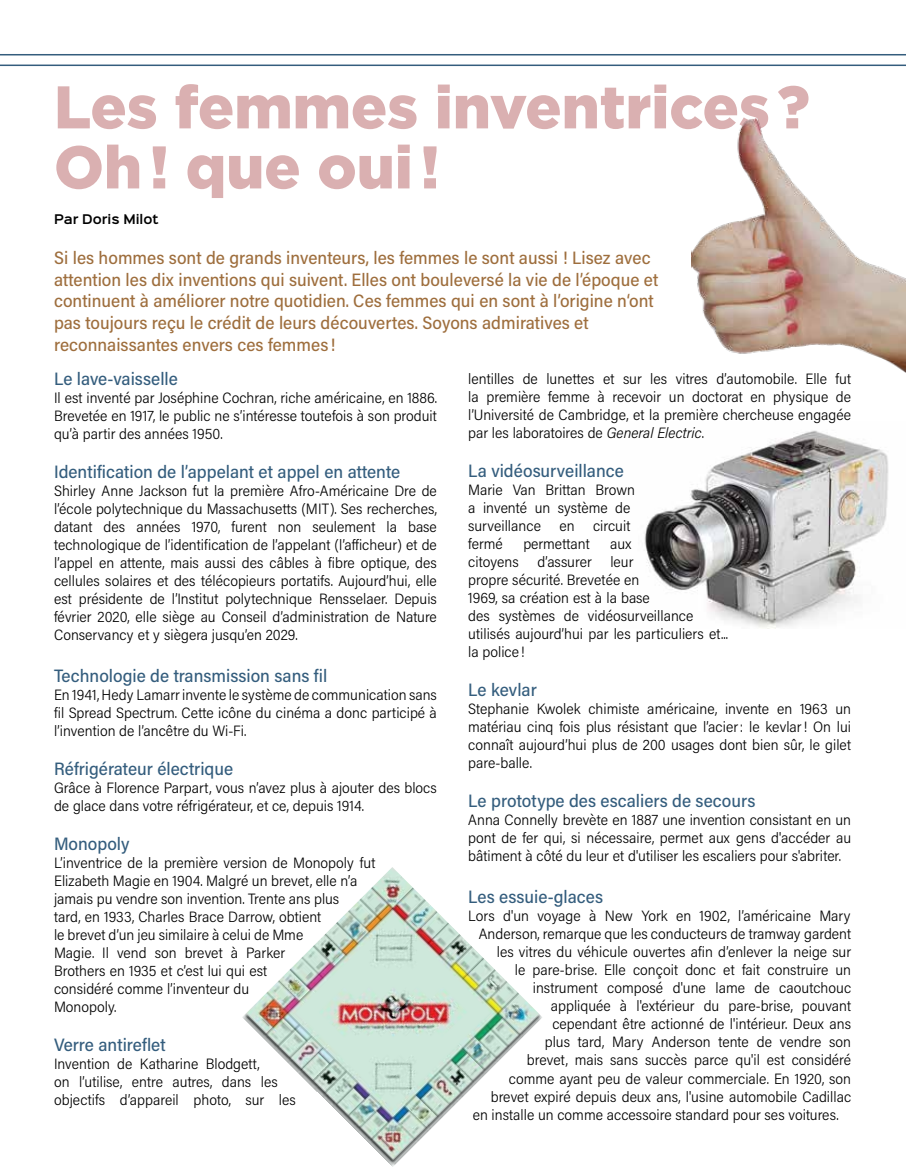
<style>
.page{position:relative;width:906px;height:1176px;background:#fff}
.page>*{position:absolute;margin:0;border:0;box-sizing:border-box;transform-origin:0 0}
.t1{font:900 60px/60px "Gotham";color:#dab0b1}
.t2{font:18px/21.6px "Acumin Variable Concept";color:#9e6e3d}
.t3{font:18px "Acumin Variable Concept";letter-spacing:.005em;color:#345d7d}
.t4{font:15px/18px "Acumin Variable Concept";letter-spacing:-.02em;color:#000;text-align:justify}
.t5{font:600 12px "Sinkin Sans 600";color:#000}
</style>
<div class="page">
<img style="left:644px;top:430px;width:245px;height:198px">
<hr style="left:0;top:54px;width:905px;height:1px;background:#345d7d">
<hr style="left:0;top:64px;width:905px;height:2px;background:#345d7d">
<img style="left:242px;top:867px;width:300px;height:299px">
<img style="left:691px;top:119px;width:214px;height:254px">
<h1 class="t1" style="left:54px;top:76px;width:756px">Les femmes inventrices?<br>Oh! que oui!</h1>
<p class="t5" style="left:54px;top:209px;width:106px">Par Doris Milot</p>
<p class="t2" style="left:54px;top:246px;width:605px">Si les hommes sont de grands inventeurs, les femmes le sont aussi ! Lisez avec attention les dix inventions qui suivent. Elles ont bouleversé la vie de l’époque et continuent à améliorer notre quotidien. Ces femmes qui en sont à l’origine n‘ont pas toujours reçu le crédit de leurs découvertes. Soyons admiratives et reconnaissantes envers ces femmes !</p>
<p class="t3" style="left:54px;top:366px;width:125px">Le lave-vaisselle</p>
<p class="t4" style="left:54px;top:388px;width:384px">Il est inventé par Joséphine Cochran, riche américaine, en 1886.<br>Brevetée en 1917, le public ne s’intéresse toutefois à son produit qu’à partir des années 1950.</p>
<p class="t3" style="left:54px;top:459px;width:347px">Identification de l’appelant et appel en attente</p>
<p class="t4" style="left:54px;top:481px;width:384px">Shirley Anne Jackson fut la première Afro-Américaine Dre de l’école polytechnique du Massachusetts (MIT). Ses recherches, datant des années 1970, furent non seulement la base technologique de l’identification de l’appelant (l’afficheur) et de l’appel en attente, mais aussi des câbles à fibre optique, des cellules solaires et des télécopieurs portatifs. Aujourd’hui, elle est présidente de l’Institut polytechnique Rensselaer. Depuis février 2020, elle siège au Conseil d’administration de Nature Conservancy et y siègera jusqu’en 2029.</p>
<p class="t3" style="left:54px;top:663px;width:274px">Technologie de transmission sans fil</p>
<p class="t4" style="left:54px;top:685px;width:384px">En 1941, Hedy Lamarr invente le système de communication sans fil Spread Spectrum. Cette icône du cinéma a donc participé à l’invention de l’ancêtre du Wi-Fi.</p>
<p class="t3" style="left:54px;top:756px;width:180px">Réfrigérateur électrique</p>
<p class="t4" style="left:54px;top:778px;width:384px">Grâce à Florence Parpart, vous n’avez plus à ajouter des blocs de glace dans votre réfrigérateur, et ce, depuis 1914.</p>
<p class="t3" style="left:54px;top:831px;width:77px">Monopoly</p>
<p class="t4" style="left:54px;top:853px;width:323px;text-align:left">L’inventrice de la première version de Monopoly fut Elizabeth Magie en 1904. Malgré un brevet, elle n’a jamais pu vendre son invention. Trente ans plus<br>tard, en 1933, Charles Brace Darrow, obtient<br>le brevet d’un jeu similaire à celui de Mme<br>Magie. Il vend son brevet à Parker<br>Brothers en 1935 et c’est lui qui est<br>considéré comme l’inventeur du<br>Monopoly.</p>
<p class="t3" style="left:54px;top:1032px;width:113px">Verre antireflet</p>
<p class="t4" style="left:54px;top:1054px;width:243px;text-align:left">Invention de Katharine Blodgett,<br>on l’utilise, entre autres, dans les objectifs d’appareil photo, sur les</p>
<p class="t4" style="left:468px;top:369px;width:384px">lentilles de lunettes et sur les vitres d’automobile. Elle fut la première femme à recevoir un doctorat en physique de l’Université de Cambridge, et la première chercheuse engagée par les laboratoires de General Electric.</p>
<p class="t3" style="left:468px;top:458px;width:157px">La vidéosurveillance</p>
<p class="t4" style="left:468px;top:480px;width:168px;text-align:left">Marie Van Brittan Brown a inventé un système de surveillance en circuit fermé</p>
<p class="t4" style="left:523px;top:534px;width:68px">permettant</p>
<p class="t4" style="left:468px;top:534px;width:261px;text-align:left;text-indent:142px">aux<br>citoyens d’assurer leur<br>propre sécurité. Brevetée en<br>1969, sa création est à la base<br>des systèmes de vidéosurveillance utilisés aujourd’hui par les particuliers et... la police!</p>
<p class="t3" style="left:468px;top:677px;width:70px">Le kevlar</p>
<p class="t4" style="left:468px;top:699px;width:384px">Stephanie Kwolek chimiste américaine, invente en 1963 un matériau cinq fois plus résistant que l’acier: le kevlar! On lui connaît aujourd’hui plus de 200 usages dont bien sûr, le gilet pare-balle.</p>
<p class="t3" style="left:468px;top:788px;width:288px">Le prototype des escaliers de secours</p>
<p class="t4" style="left:468px;top:810px;width:384px">Anna Connelly brevète en 1887 une invention consistant en un pont de fer qui, si nécessaire, permet aux gens d'accéder au bâtiment à côté du leur et d'utiliser les escaliers pour s'abriter.</p>
<p class="t3" style="left:468px;top:884px;width:136px">Les essuie-glaces</p>
<p class="t4" style="left:468px;top:906px;width:384px">Lors d'un voyage à New York en 1902, l’américaine Mary</p>
<p class="t4" style="left:478px;top:924px;width:374px">Anderson, remarque que les conducteurs de tramway gardent</p>
<p class="t4" style="left:496px;top:942px;width:356px">les vitres du véhicule ouvertes afin d’enlever la neige sur</p>
<p class="t4" style="left:514px;top:960px;width:338px">le pare-brise. Elle conçoit donc et fait construire un</p>
<p class="t4" style="left:532px;top:978px;width:320px">instrument composé d'une lame de caoutchouc</p>
<p class="t4" style="left:550px;top:996px;width:302px">appliquée à l'extérieur du pare-brise, pouvant</p>
<p class="t4" style="left:552px;top:1014px;width:300px">cependant être actionné de l'intérieur. Deux ans</p>
<p class="t4" style="left:544px;top:1032px;width:308px">plus tard, Mary Anderson tente de vendre son</p>
<p class="t4" style="left:526px;top:1050px;width:326px">brevet, mais sans succès parce qu'il est considéré</p>
<p class="t4" style="left:508px;top:1068px;width:344px">comme ayant peu de valeur commerciale. En 1920, son</p>
<p class="t4" style="left:490px;top:1086px;width:362px">brevet expiré depuis deux ans, l'usine automobile Cadillac</p>
<p class="t4" style="left:472px;top:1104px;width:367px">en installe un comme accessoire standard pour ses voitures.</p>
</div>
